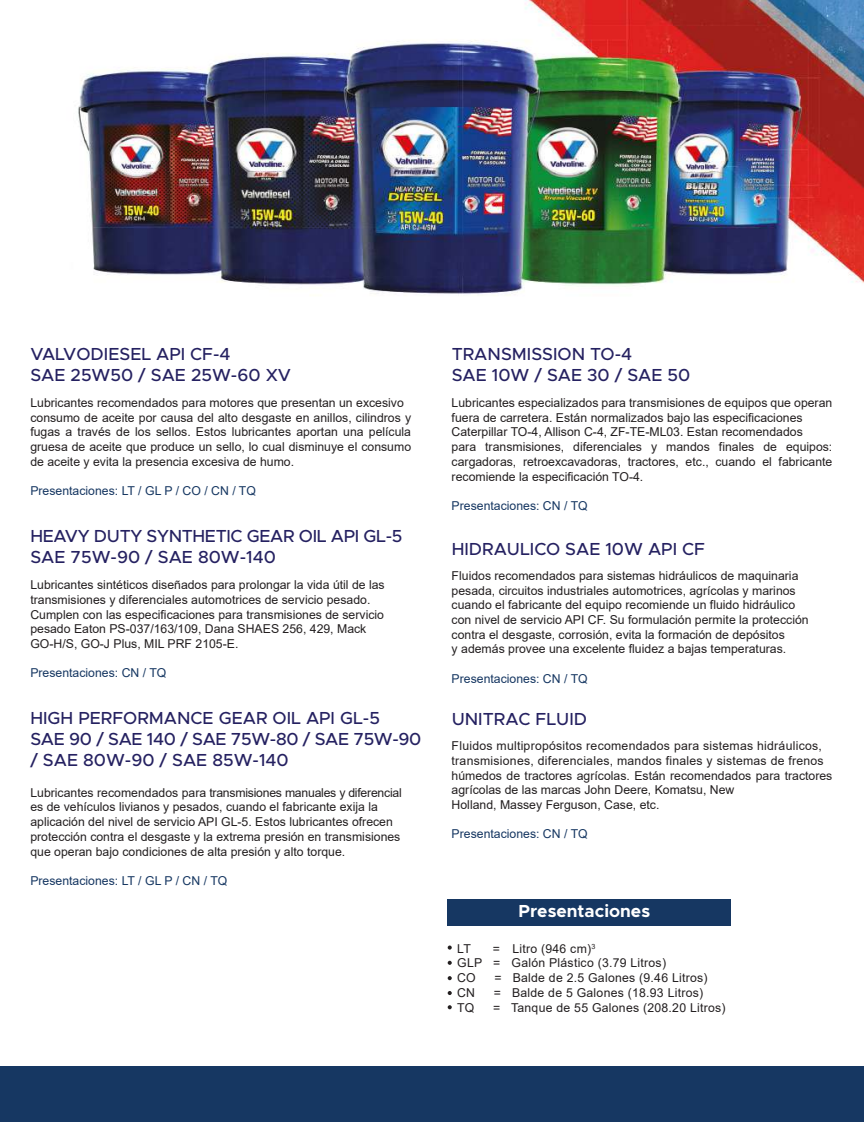
<style>
.page{position:relative;width:864px;height:1122px;background:#fff}
.page>*{position:absolute;margin:0;border:0;box-sizing:border-box;transform-origin:0 0}
.t1{font:500 17.5px/21px "Metropolis";color:#252161}
.t2{font:500 17.5px/21px "Metropolis";letter-spacing:-.02em;color:#252161}
.t3{font:700 17.5px "Metropolis";color:#fff}
.t4{font:12.25px/14.7px "Arial";color:#231f20}
.t5{font:12.25px "Arial";color:#163762}
.t6{font:12.25px/14.7px "Arial";letter-spacing:.02em;color:#231f20}
</style>
<div class="page">
<img style="left:78px;top:0;width:785px;height:296px">
<div style="left:0;top:1066px;width:863px;height:55px;background:#163762"></div>
<div style="left:447px;top:899px;width:283px;height:26px;background:#163762"></div>
<svg style="left:447px;top:945px;width:4px;height:4px"></svg>
<svg style="left:447px;top:960px;width:4px;height:4px"></svg>
<svg style="left:447px;top:1005px;width:4px;height:4px"></svg>
<h1 class="t1" style="left:30px;top:344px;width:262px">VALVODIESEL API CF-4<br>SAE 25W50 / SAE 25W-60 XV</h1>
<p class="t4" style="left:30px;top:395px;width:382px">Lubricantes recomendados para motores que presentan un excesivo consumo de aceite por causa del alto desgaste en anillos, cilindros y fugas a través de los sellos. Estos lubricantes aportan una película gruesa de aceite que produce un sello, lo cual disminuye el consumo de aceite y evita la presencia excesiva de humo.</p>
<p class="t5" style="left:30px;top:482px;width:227px">Presentaciones: LT / GL P / CO / CN / TQ</p>
<h1 class="t2" style="left:30px;top:526px;width:373px">HEAVY DUTY SYNTHETIC GEAR OIL API GL-5<br>SAE 75W-90 / SAE 80W-140</h1>
<p class="t4" style="left:30px;top:577px;width:356px">Lubricantes sintéticos diseñados para prolongar la vida útil de las transmisiones y diferenciales automotrices de servicio pesado.<br>Cumplen con las especificaciones para transmisiones de servicio pesado Eaton PS-037/163/109, Dana SHAES 256, 429, Mack GO-H/S, GO-J Plus, MIL PRF 2105-E.</p>
<p class="t5" style="left:30px;top:664px;width:137px">Presentaciones: CN / TQ</p>
<h1 class="t1" style="left:30px;top:707px;width:392px">HIGH PERFORMANCE GEAR OIL API GL-5<br>SAE 90 / SAE 140 / SAE 75W-80 / SAE 75W-90 / SAE 80W-90 / SAE 85W-140</h1>
<p class="t4" style="left:30px;top:784px;width:373px">Lubricantes recomendados para transmisiones manuales y diferencial es de vehículos livianos y pesados, cuando el fabricante exija la aplicación del nivel de servicio API GL-5. Estos lubricantes ofrecen protección contra el desgaste y la extrema presión en transmisiones que operan bajo condiciones de alta presión y alto torque.</p>
<p class="t5" style="left:30px;top:872px;width:198px">Presentaciones: LT / GL P / CN / TQ</p>
<h1 class="t1" style="left:451px;top:344px;width:240px">TRANSMISSION TO-4<br>SAE 10W / SAE 30 / SAE 50</h1>
<p class="t4" style="left:451px;top:395px;width:382px">Lubricantes especializados para transmisiones de equipos que operan fuera de carretera. Están normalizados bajo las especificaciones Caterpillar TO-4, Allison C-4, ZF-TE-ML03. Estan recomendados<br>para transmisiones, diferenciales y mandos finales de equipos: cargadoras, retroexcavadoras, tractores, etc., cuando el fabricante recomiende la especificación TO-4.</p>
<p class="t5" style="left:451px;top:497px;width:137px">Presentaciones: CN / TQ</p>
<h1 class="t1" style="left:451px;top:538px;width:254px">HIDRAULICO SAE 10W API CF</h1>
<p class="t4" style="left:451px;top:568px;width:358px">Fluidos recomendados para sistemas hidráulicos de maquinaria pesada, circuitos industriales automotrices, agrícolas y marinos cuando el fabricante del equipo recomiende un fluido hidráulico con nivel de servicio API CF. Su formulación permite la protección contra el desgaste, corrosión, evita la formación de depósitos<br>y además provee una excelente fluidez a bajas temperaturas.</p>
<p class="t5" style="left:451px;top:670px;width:137px">Presentaciones: CN / TQ</p>
<h1 class="t1" style="left:451px;top:708px;width:137px">UNITRAC FLUID</h1>
<p class="t4" style="left:451px;top:738px;width:382px">Fluidos multipropósitos recomendados para sistemas hidráulicos, transmisiones, diferenciales, mandos finales y sistemas de frenos húmedos de tractores agrícolas. Están recomendados para tractores agrícolas de las marcas John Deere, Komatsu, New<br>Holland, Massey Ferguson, Case, etc.</p>
<p class="t5" style="left:451px;top:825px;width:137px">Presentaciones: CN / TQ</p>
<h1 class="t3" style="left:518px;top:899px;width:133px">Presentaciones</h1>
<p class="t6" style="left:457px;top:940px;width:210px;text-indent:36px">= Litro (946 cm)<sup>3<br></sup>GLP = Galón Plástico (3.79 Litros)<br>CO</p>
<p class="t4" style="left:457px;top:940px;width:15px">LT</p>
<p class="t6" style="left:494px;top:970px;width:215px">= Balde de 2.5 Galones (9.46 Litros)</p>
<p class="t4" style="left:457px;top:984px;width:19px">CN</p>
<p class="t6" style="left:493px;top:984px;width:211px">= Balde de 5 Galones (18.93 Litros)</p>
<p class="t4" style="left:457px;top:999px;width:19px">TQ</p>
<p class="t6" style="left:493px;top:999px;width:234px">= Tanque de 55 Galones (208.20 Litros)</p>
</div>
